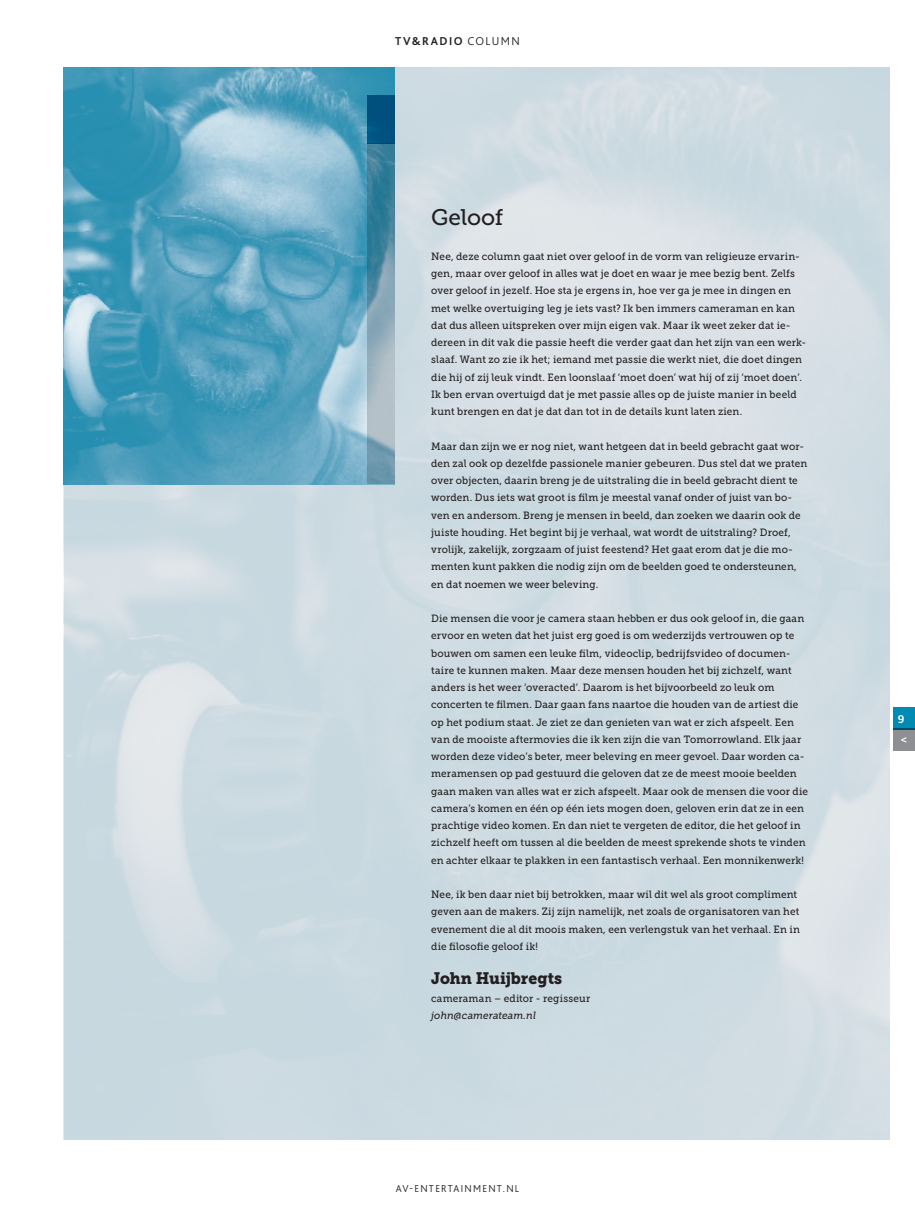
<style>
.page{position:relative;width:915px;height:1212px;background:#fff}
.page>*{position:absolute;margin:0;border:0;box-sizing:border-box;transform-origin:0 0}
.fotobijschrift{font:22.5px "Museo Slab 500";letter-spacing:-.01em;color:#231f20}
.fotobijschrift-2{font:16.5px "Museo Slab 900";color:#231f20;scale:.95 1}
.kop_alinea{font:700 12px "Bliss 2";letter-spacing:.125em;color:#231f20}
.kop_alinea-2{font:700 12px "Bliss 2";color:#fff}
.fotobijschrift-3{font:10.5px/17.2px "Museo Slab 500";letter-spacing:.015em;color:#231f20;scale:.95 1}
.kop_alinea-3{font:300 10.5px "Bliss 2";letter-spacing:.125em;color:#231f20}
.fotobijschrift-4{font:italic 10.5px "Museo Slab 500";letter-spacing:.01em;color:#231f20;scale:.95 1}
.s1{font-weight:300}
</style>
<div class="page">
<img style="left:64px;top:67px;width:825px;height:1072px">
<img style="left:64px;top:68px;width:330px;height:416px">
<div style="left:367px;top:96px;width:27px;height:48px;background:#00507e"></div>
<svg style="left:367px;top:144px;width:27px;height:340px;background:#709bae"></svg>
<div style="left:893px;top:728px;width:21px;height:22px;background:#8d8f92"></div>
<div style="left:893px;top:707px;width:21px;height:22px;background:#018bb3"></div>
<p class="kop_alinea" style="left:395px;top:33px;width:126px">TV&amp;RADIO <span class="s1">COLUMN</span></p>
<p class="fotobijschrift" style="left:431px;top:205px;width:74px">Geloof</p>
<p class="fotobijschrift-3" style="left:431px;top:248px;width:396px">Nee, deze column gaat niet over geloof in de vorm van religieuze ervarin&shy;gen, maar over geloof in alles wat je doet en waar je mee bezig bent. Zelfs over geloof in jezelf. Hoe sta je ergens in, hoe ver ga je mee in dingen en met welke overtuiging leg je iets vast? Ik ben immers cameraman en kan dat dus alleen uitspreken over mijn eigen vak. Maar ik weet zeker dat ie&shy;dereen in dit vak die passie heeft die verder gaat dan het zijn van een werk&shy;slaaf. Want zo zie ik het; iemand met passie die werkt niet, die doet dingen die hij of zij leuk vindt. Een loonslaaf ‘moet doen’ wat hij of zij ‘moet doen’.<br>Ik ben ervan overtuigd dat je met passie alles op de juiste manier in beeld kunt brengen en dat je dat dan tot in de details kunt laten zien.</p>
<p class="fotobijschrift-3" style="left:431px;top:437px;width:397px">Maar dan zijn we er nog niet, want hetgeen dat in beeld gebracht gaat wor&shy;den zal ook op dezelfde passionele manier gebeuren. Dus stel dat we praten over objecten, daarin breng je de uitstraling die in beeld gebracht dient te worden. Dus iets wat groot is film je meestal vanaf onder of juist van bo&shy;ven en andersom. Breng je mensen in beeld, dan zoeken we daarin ook de juiste houding. Het begint bij je verhaal, wat wordt de uitstraling? Droef, vrolijk, zakelijk, zorgzaam of juist feestend? Het gaat erom dat je die mo&shy;menten kunt pakken die nodig zijn om de beelden goed te ondersteunen, en dat noemen we weer beleving.</p>
<p class="fotobijschrift-3" style="left:431px;top:610px;width:398px">Die mensen die voor je camera staan hebben er dus ook geloof in, die gaan ervoor en weten dat het juist erg goed is om wederzijds vertrouwen op te bouwen om samen een leuke film, videoclip, bedrijfsvideo of documen&shy;taire te kunnen maken. Maar deze mensen houden het bij zichzelf, want anders is het weer ‘overacted’. Daarom is het bijvoorbeeld zo leuk om concerten te filmen. Daar gaan fans naartoe die houden van de artiest die op het podium staat. Je ziet ze dan genieten van wat er zich afspeelt. Een van de mooiste aftermovies die ik ken zijn die van Tomorrowland. Elk jaar worden deze video’s beter, meer beleving en meer gevoel. Daar worden ca&shy;meramensen op pad gestuurd die geloven dat ze de meest mooie beelden gaan maken van alles wat er zich afspeelt. Maar ook de mensen die voor die camera’s komen en één op één iets mogen doen, geloven erin dat ze in een prachtige video komen. En dan niet te vergeten de editor, die het geloof in zichzelf heeft om tussen al die beelden de meest sprekende shots te vinden en achter elkaar te plakken in een fantastisch verhaal. Een monnikenwerk!</p>
<p class="fotobijschrift-3" style="left:431px;top:886px;width:389px">Nee, ik ben daar niet bij betrokken, maar wil dit wel als groot compliment geven aan de makers. Zij zijn namelijk, net zoals de organisatoren van het evenement die al dit moois maken, een verlengstuk van het verhaal. En in die filosofie geloof ik!</p>
<p class="fotobijschrift-2" style="left:431px;top:969px;width:139px">John Huijbregts</p>
<p class="fotobijschrift-3" style="left:431px;top:989px;width:169px">cameraman – editor - regisseur</p>
<p class="fotobijschrift-4" style="left:431px;top:1009px;width:112px">john@camerateam.nl</p>
<p class="kop_alinea-3" style="left:395px;top:1182px;width:125px">AV-ENTERTAINMENT.NL</p>
<p class="kop_alinea-2" style="left:897px;top:711px;width:8px">9</p>
<p class="kop_alinea-2" style="left:900px;top:732px;width:8px">&lt;</p>
</div>
